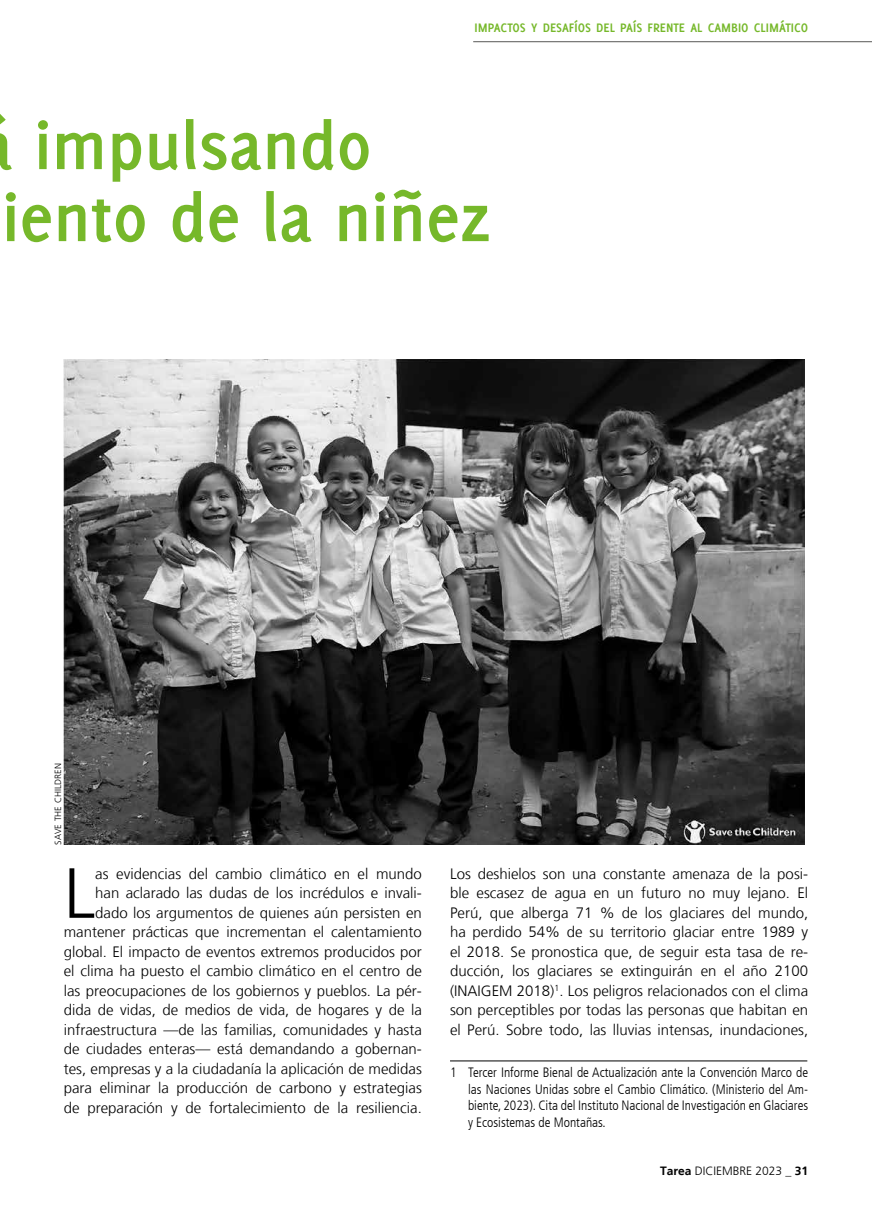
<style>
.page{position:relative;width:872px;height:1212px;background:#fff}
.page>*{position:absolute;margin:0;border:0;box-sizing:border-box;transform-origin:0 0}
.t1{font:700 72px/72px "Delicious";color:#76b82a}
.t2{font:300 70.8px "Frutiger LT";color:#000}
.t3{font:300 15px/19.5px "Frutiger LT";color:#000;text-align:right}
.t4{font:300 condensed 13.5px/16.5px "Frutiger LT";color:#000;text-align:justify}
.t5{font:700 13.5px "Delicious";color:#76b82a}
.t6{font:300 12px "Frutiger LT";color:#000}
.t7{font:300 9px "Frutiger LT";color:#000}
.s1{font-family:"Frutiger";font-weight:700}
</style>
<div class="page">
<hr style="left:473px;top:41px;width:399px;height:1px;background:#575756">
<hr style="left:450px;top:1060px;width:357px;height:1px;background:#000">
<img style="left:64px;top:359px;width:740px;height:486px">
<p class="t5" style="left:474px;top:20px;width:335px">IMPACTOS Y DESAFÍOS DEL PAÍS FRENTE AL CAMBIO CLIMÁTICO</p>
<h1 class="t1" style="left:2px;top:109px;width:490px;text-indent:32px">impulsando iento de la niñez</h1>
<p class="t7" style="left:53px;top:845px;width:83px;rotate:-90deg">SAVE THE CHILDREN</p>
<p class="t3" style="left:64px;top:864px;width:360px">as evidencias del cambio climático en el mundo<br>han aclarado las dudas de los incrédulos e invali&shy;dado los argumentos de quienes aún persisten en mantener prácticas que incrementan el calentamiento global. El impacto de eventos extremos producidos por el clima ha puesto el cambio climático en el centro de las preocupaciones de los gobiernos y pueblos. La pér&shy;dida de vidas, de medios de vida, de hogares y de la infraestructura —de las familias, comunidades y hasta de ciudades enteras— está demandando a gobernan&shy;tes, empresas y a la ciudadanía la aplicación de medidas para eliminar la producción de carbono y estrategias de preparación y de fortalecimiento de la resiliencia.</p>
<p class="t3" style="left:450px;top:864px;width:360px;text-align:justify">Los deshielos son una constante amenaza de la posi&shy;ble escasez de agua en un futuro no muy lejano. El Perú, que alberga 71 % de los glaciares del mundo, ha perdido 54% de su territorio glaciar entre 1989 y el 2018. Se pronostica que, de seguir esta tasa de re&shy;ducción, los glaciares se extinguirán en el año 2100 (INAIGEM 2018)<sup>1</sup>. Los peligros relacionados con el clima son perceptibles por todas las personas que habitan en el Perú. Sobre todo, las lluvias intensas, inundaciones,</p>
<h2 class="t2" style="left:64px;top:853px;width:33px">L</h2>
<p class="t4" style="left:468px;top:1065px;width:342px;text-indent:-18px">1 Tercer Informe Bienal de Actualización ante la Convención Marco de las Naciones Unidas sobre el Cambio Climático. (Ministerio del Am&shy;biente, 2023). Cita del Instituto Nacional de Investigación en Glaciares y Ecosistemas de Montañas.</p>
<p class="t6" style="left:660px;top:1164px;width:150px"><span class="s1">Tarea</span> DICIEMBRE 2023 _ <span class="s1">31</span></p>
</div>
